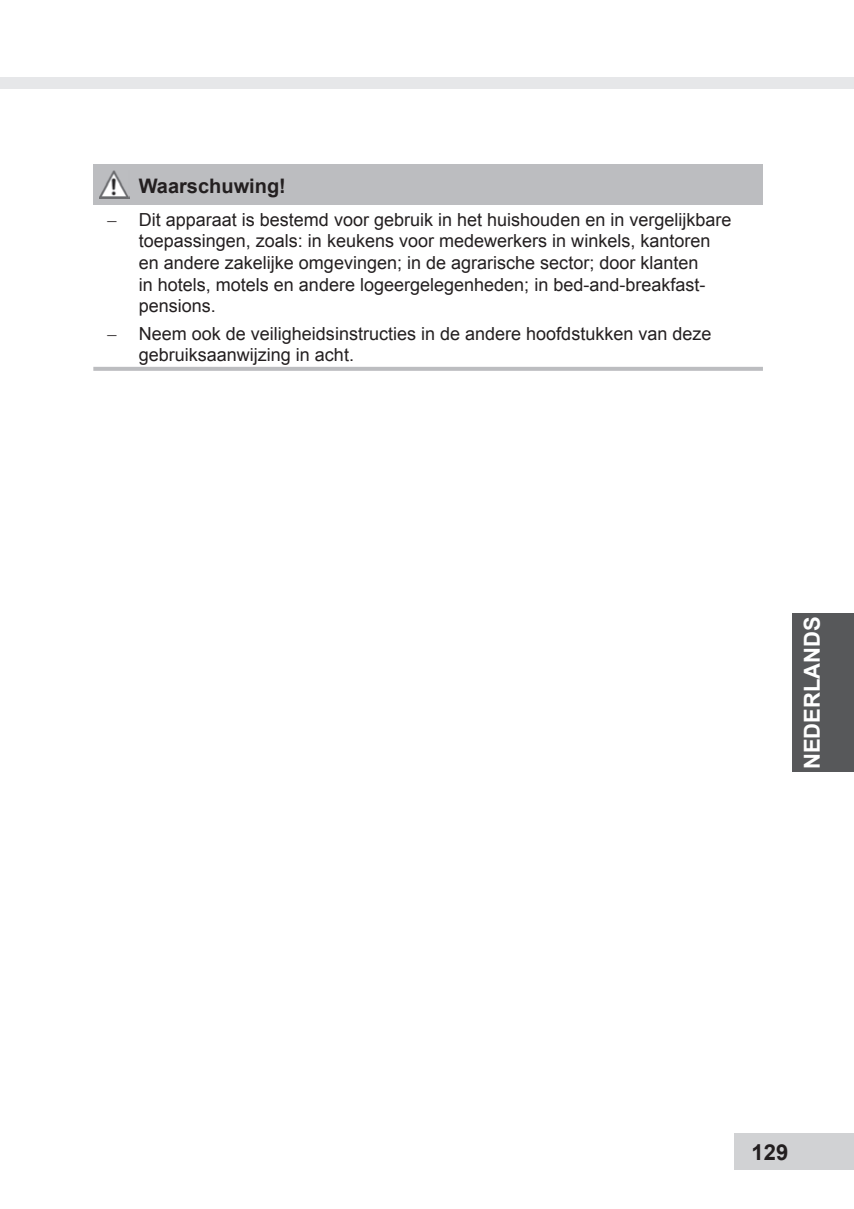
<style>
.page{position:relative;width:854px;height:1209px;background:#fff}
.page>*{position:absolute;margin:0;border:0;box-sizing:border-box;transform-origin:0 0}
.t1{font:700 22px "Arial";color:#fff}
.t2{font:700 22px "Arial";color:#231f20}
.t3{font:700 20px "Arial";color:#231f20}
.t4{font:18px/21.6px "Arial";color:#231f20}
.s1{font-family:"Times New Roman"}
</style>
<div class="page">
<div style="left:792px;top:613px;width:61px;height:159px;background:#57585a"></div>
<div style="left:0;top:77px;width:853px;height:11px;background:#e6e7e9"></div>
<div style="left:734px;top:1133px;width:119px;height:36px;background:#d1d2d4"></div>
<div style="left:93px;top:164px;width:669px;height:40px;background:#bcbdc0"></div>
<hr style="left:93px;top:367px;width:669px;height:4px;background:#bcbdc0">
<img style="left:99px;top:170px;width:30px;height:28px">
<p class="t3" style="left:139px;top:175px;width:149px">Waarschuwing!</p>
<p class="t4" style="left:139px;top:209px;width:594px;text-indent:-31px"><span class="s1">–</span> Dit apparaat is bestemd voor gebruik in het huishouden en in vergelijkbare toepassingen, zoals: in keukens voor medewerkers in winkels, kantoren en andere zakelijke omgevingen; in de agrarische sector; door klanten<br>in hotels, motels en andere logeergelegenheden; in bed-and-breakfast&shy;pensions.</p>
<p class="t4" style="left:139px;top:322px;width:574px;text-indent:-31px"><span class="s1">–</span> Neem ook de veiligheidsinstructies in de andere hoofdstukken van deze gebruiksaanwijzing in acht.</p>
<p class="t1" style="left:799px;top:769px;width:154px;rotate:-90deg">NEDERLANDS</p>
<p class="t2" style="left:751px;top:1139px;width:38px">129</p>
</div>
